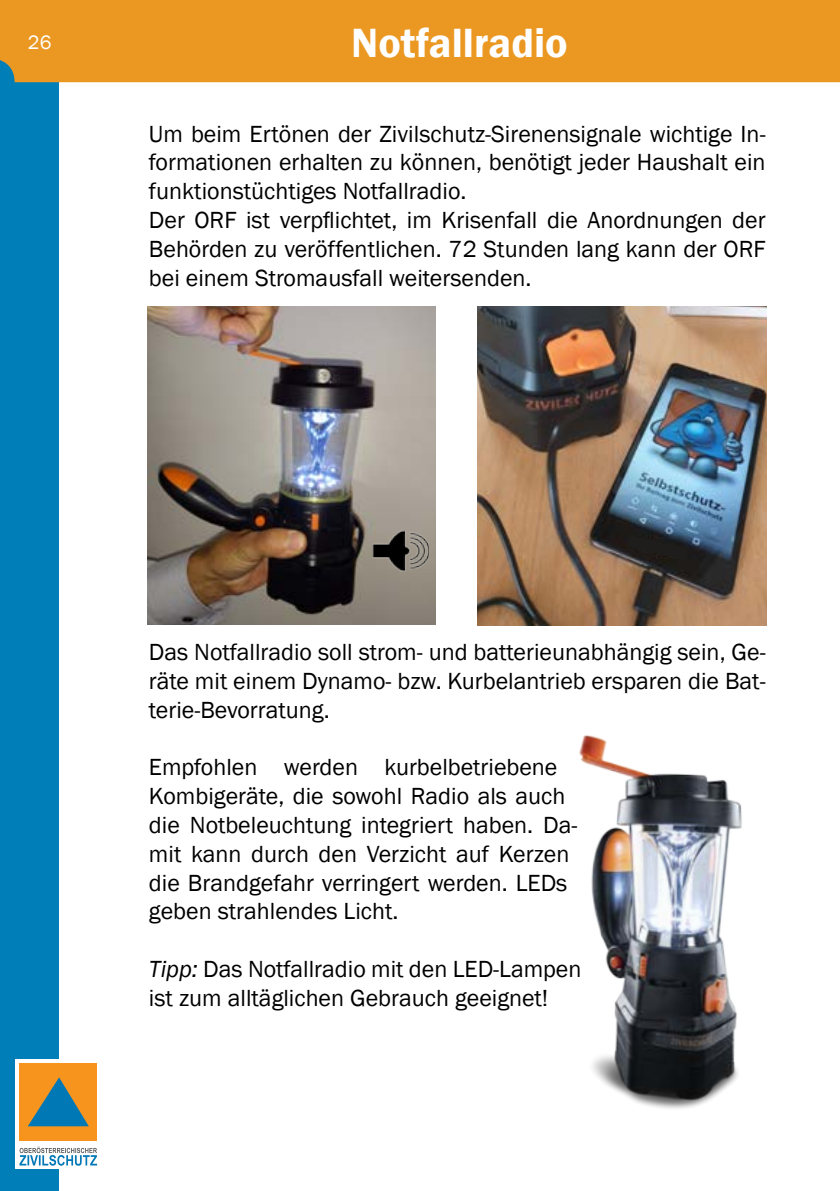
<style>
.page{position:relative;width:840px;height:1191px;background:#fff}
.page>*{position:absolute;margin:0;border:0;box-sizing:border-box;transform-origin:0 0}
.t1{font:600 42px "Franklin Gothic";color:#fff}
.t2{font:24px/28.8px "Franklin Gothic";color:#000}
.t3{font:20px "Franklin Gothic";color:#fff}
.s1{font-style:italic}
</style>
<div class="page">
<div style="left:0;top:0;width:58px;height:1191px;background:#007eb7"></div>
<div style="left:0;top:0;width:839px;height:82px;background:#eb9823"></div>
<div style="left:16px;top:1059px;width:85px;height:110px;background:#fff"></div>
<div style="left:19px;top:1063px;width:78px;height:77px;background:#f7941e"></div>
<svg style="left:28px;top:1077px;width:61px;height:49px"></svg>
<svg style="left:19px;top:1146px;width:78px;height:19px"></svg>
<img style="left:147px;top:307px;width:288px;height:317px">
<img style="left:579px;top:735px;width:163px;height:374px">
<img style="left:370px;top:515px;width:58px;height:65px">
<img style="left:477px;top:307px;width:288px;height:318px">
<svg style="left:626px;top:535px;width:61px;height:26px;background:#201f1f"></svg>
<p class="t3" style="left:28px;top:30px;width:25px">26</p>
<h1 class="t1" style="left:351px;top:17px;width:218px">Notfallradio</h1>
<p class="t2" style="left:149px;top:120px;width:618px">Um beim Ertönen der Zivilschutz-Sirenensignale wichtige In&shy;formationen erhalten zu können, benötigt jeder Haushalt ein funktionstüchtiges Notfallradio.<br>Der ORF ist verpflichtet, im Krisenfall die Anordnungen der Behörden zu veröffentlichen. 72 Stunden lang kann der ORF bei einem Stromausfall weitersenden.</p>
<p class="t2" style="left:149px;top:638px;width:618px;text-align:justify">Das Notfallradio soll strom- und batterieunabhängig sein, Ge&shy;räte mit einem Dynamo- bzw. Kurbelantrieb ersparen die Bat&shy;terie-Bevorratung.</p>
<p class="t2" style="left:149px;top:753px;width:430px">Empfohlen werden kurbelbetriebene Kombigeräte, die sowohl Radio als auch die Notbeleuchtung integriert haben. Da&shy;mit kann durch den Verzicht auf Kerzen die Brandgefahr verringert werden. LEDs geben strahlendes Licht.</p>
<p class="t2" style="left:149px;top:955px;width:433px"><span class="s1">Tipp:</span> Das Notfallradio mit den LED-Lampen ist zum alltäglichen Gebrauch geeignet!</p>
</div>
